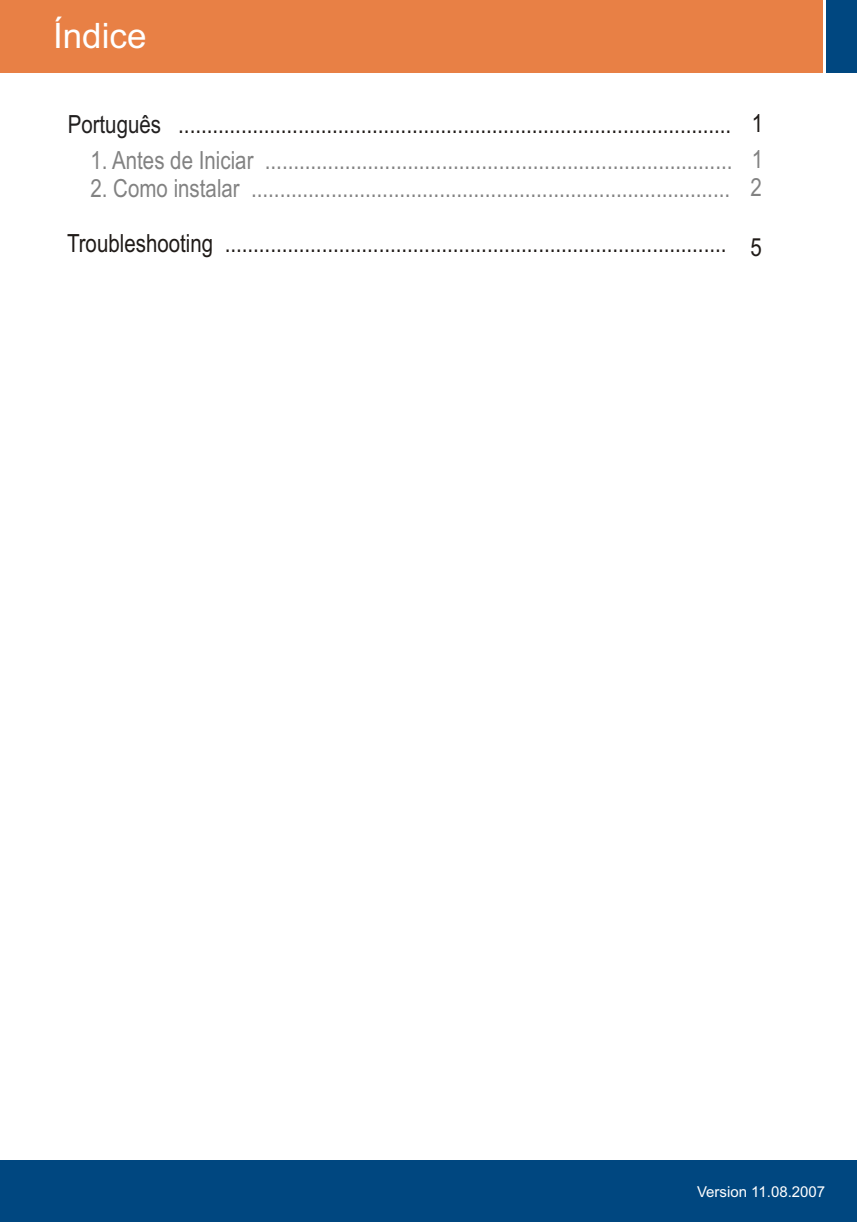
<style>
.page{position:relative;width:857px;height:1222px;background:#fff}
.page>*{position:absolute;margin:0;border:0;box-sizing:border-box;transform-origin:0 0}
.t1{font:35px "Arial";color:#fff}
.t2{font:25px "Arial Narrow";color:#1f1a17}
.t3{font:25px/28.5px "Arial Narrow";color:#828282}
.t4{font:15px "Arial";color:#fff}
.s1{color:#211f1f}
</style>
<div class="page">
<div style="left:0;top:1159px;width:857px;height:62px;background:#004780"></div>
<div style="left:0;top:0;width:823px;height:72px;background:#e88045"></div>
<div style="left:826px;top:0;width:31px;height:72px;background:#004780"></div>
<h1 class="t1" style="left:53px;top:22px;width:95px">Índice</h1>
<p class="t2" style="left:68px;top:115px;width:665px"><span class="s1">Português</span> .................................................................................................</p>
<p class="t3" style="left:90px;top:148px;width:643px">1. Antes de Iniciar ..................................................................................</p>
<p class="t3" style="left:90px;top:176px;width:641px">2. Como instalar ....................................................................................</p>
<p class="t2" style="left:67px;top:234px;width:661px">Troubleshooting ........................................................................................</p>
<p class="t2" style="left:752px;top:114px;width:13px">1</p>
<p class="t3" style="left:750px;top:147px;width:14px">1<br>2</p>
<p class="t2" style="left:750px;top:237px;width:13px">5</p>
<p class="t4" style="left:697px;top:1186px;width:130px">Version 11.08.2007</p>
</div>
